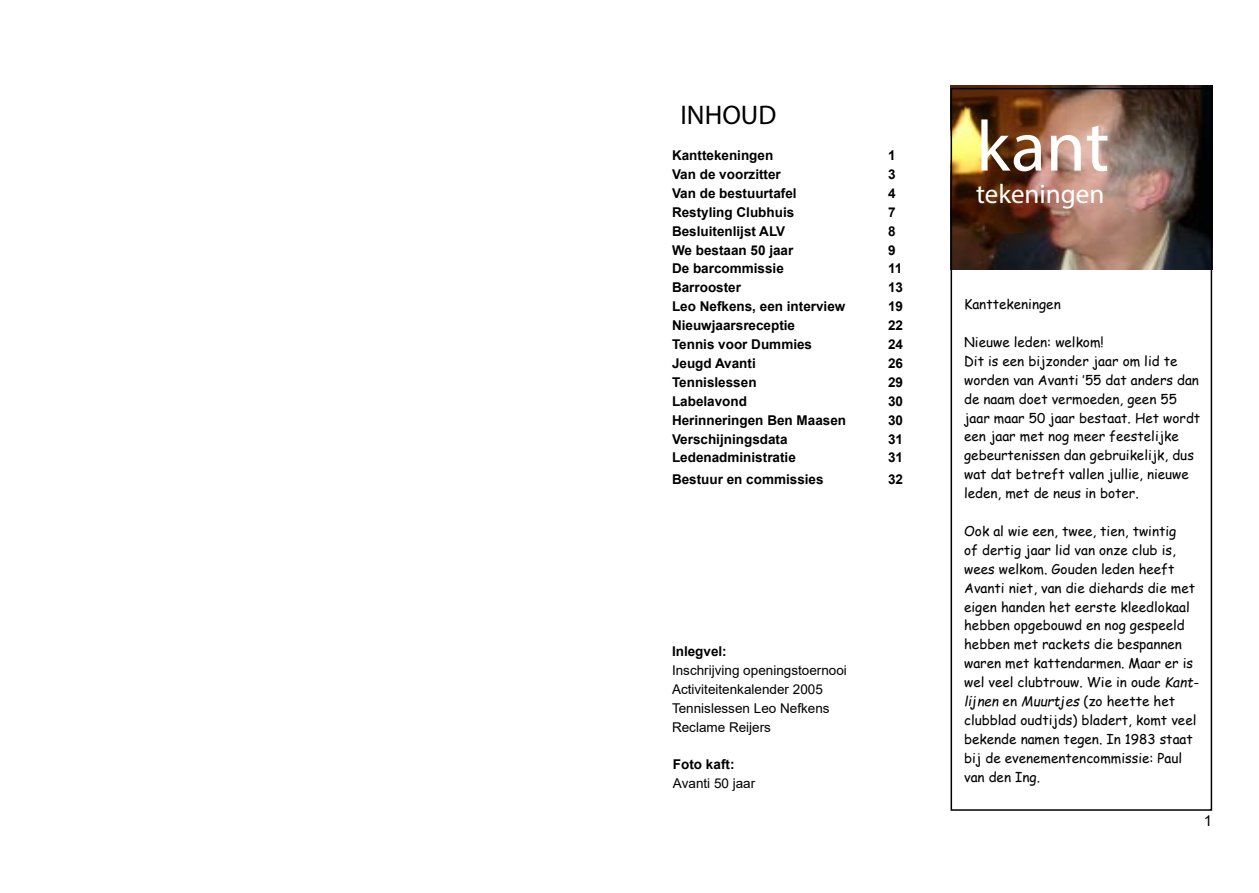
<style>
.page{position:relative;width:1259px;height:893px;background:#fff}
.page>*{position:absolute;margin:0;border:0;box-sizing:border-box;transform-origin:0 0}
.t1{font:72px "Myriad Pro";color:#fff}
.t2{font:27px "Myriad Pro";color:#fff}
.t3{font:27px "Myriad Pro";color:#000}
.t4{font:15px "Arial";color:#000}
.t5{font:13.5px/18.9px "Comic Sans MS";color:#000}
.t6{font:700 13.5px "Arial";color:#000}
.t7{font:13.5px/18.9px "Arial";color:#000}
.s1{font-style:italic}
</style>
<div class="page">
<img style="left:950px;top:86px;width:262px;height:184px">
<div style="left:950px;top:88px;width:262px;height:723px;border:2px solid #000"></div>
<h2 class="t3" style="left:680px;top:98px;width:97px">INHOUD</h2>
<p class="t6" style="left:672px;top:146px;width:103px">Kanttekeningen</p>
<p class="t6" style="left:888px;top:146px;width:9px">1</p>
<p class="t6" style="left:672px;top:165px;width:110px">Van de voorzitter</p>
<p class="t6" style="left:888px;top:165px;width:9px">3</p>
<p class="t6" style="left:672px;top:184px;width:126px">Van de bestuurtafel</p>
<p class="t6" style="left:888px;top:184px;width:9px">4</p>
<p class="t6" style="left:672px;top:202px;width:124px">Restyling Clubhuis</p>
<p class="t6" style="left:888px;top:202px;width:9px">7</p>
<p class="t6" style="left:672px;top:221px;width:115px">Besluitenlijst ALV</p>
<p class="t6" style="left:888px;top:221px;width:9px">8</p>
<p class="t6" style="left:672px;top:240px;width:123px">We bestaan 50 jaar</p>
<p class="t6" style="left:888px;top:240px;width:9px">9</p>
<p class="t6" style="left:672px;top:259px;width:113px">De barcommissie</p>
<p class="t6" style="left:888px;top:259px;width:16px">11</p>
<p class="t6" style="left:672px;top:278px;width:71px">Barrooster</p>
<p class="t6" style="left:888px;top:278px;width:17px">13</p>
<p class="t6" style="left:672px;top:297px;width:175px">Leo Nefkens, een interview</p>
<p class="t6" style="left:888px;top:297px;width:17px">19</p>
<p class="t6" style="left:672px;top:316px;width:125px">Nieuwjaarsreceptie</p>
<p class="t6" style="left:888px;top:316px;width:17px">22</p>
<p class="t6" style="left:672px;top:335px;width:142px">Tennis voor Dummies</p>
<p class="t6" style="left:888px;top:335px;width:17px">24</p>
<p class="t6" style="left:672px;top:354px;width:85px">Jeugd Avanti</p>
<p class="t6" style="left:888px;top:354px;width:17px">26</p>
<p class="t6" style="left:672px;top:373px;width:86px">Tennislessen</p>
<p class="t6" style="left:888px;top:373px;width:17px">29</p>
<p class="t6" style="left:672px;top:391px;width:77px">Labelavond</p>
<p class="t6" style="left:888px;top:391px;width:17px">30</p>
<p class="t6" style="left:672px;top:410px;width:176px">Herinneringen Ben Maasen</p>
<p class="t6" style="left:888px;top:410px;width:17px">30</p>
<p class="t6" style="left:672px;top:429px;width:117px">Verschijningsdata</p>
<p class="t6" style="left:888px;top:429px;width:17px">31</p>
<p class="t6" style="left:672px;top:448px;width:125px">Ledenadministratie</p>
<p class="t6" style="left:888px;top:448px;width:17px">31</p>
<p class="t6" style="left:672px;top:470px;width:153px">Bestuur en commissies</p>
<p class="t6" style="left:888px;top:470px;width:17px">32</p>
<p class="t6" style="left:672px;top:642px;width:56px">Inlegvel:</p>
<p class="t7" style="left:672px;top:661px;width:176px">Inschrijving openingstoernooi<br>Activiteitenkalender 2005<br>Tennislessen Leo Nefkens<br>Reclame Reijers</p>
<p class="t6" style="left:673px;top:755px;width:63px">Foto kaft:</p>
<p class="t7" style="left:673px;top:773px;width:84px">Avanti 50 jaar</p>
<h1 class="t1" style="left:976px;top:102px;width:135px">kant</h1>
<h2 class="t2" style="left:976px;top:177px;width:130px">tekeningen</h2>
<p class="t5" style="left:964px;top:294px;width:98px">Kanttekeningen</p>
<p class="t5" style="left:964px;top:332px;width:238px">Nieuwe leden: welkom!<br>Dit is een bijzonder jaar om lid te worden van Avanti ’55 dat anders dan de naam doet vermoeden, geen 55 jaar maar 50 jaar bestaat. Het wordt een jaar met nog meer feestelijke gebeurtenissen dan gebruikelijk, dus wat dat betreft vallen jullie, nieuwe leden, met de neus in boter.</p>
<p class="t5" style="left:964px;top:521px;width:236px">Ook al wie een, twee, tien, twintig<br>of dertig jaar lid van onze club is, wees welkom. Gouden leden heeft Avanti niet, van die diehards die met eigen handen het eerste kleedlokaal hebben opgebouwd en nog gespeeld hebben met rackets die bespannen waren met kattendarmen. Maar er is wel veel clubtrouw. Wie in oude <span class="s1">Kant&shy;lijnen</span> en <span class="s1">Muurtjes</span> (zo heette het clubblad oudtijds) bladert, komt veel bekende namen tegen. In 1983 staat bij de evenementencommissie: Paul van den Ing.</p>
<p class="t4" style="left:1203px;top:811px;width:10px">1</p>
</div>
